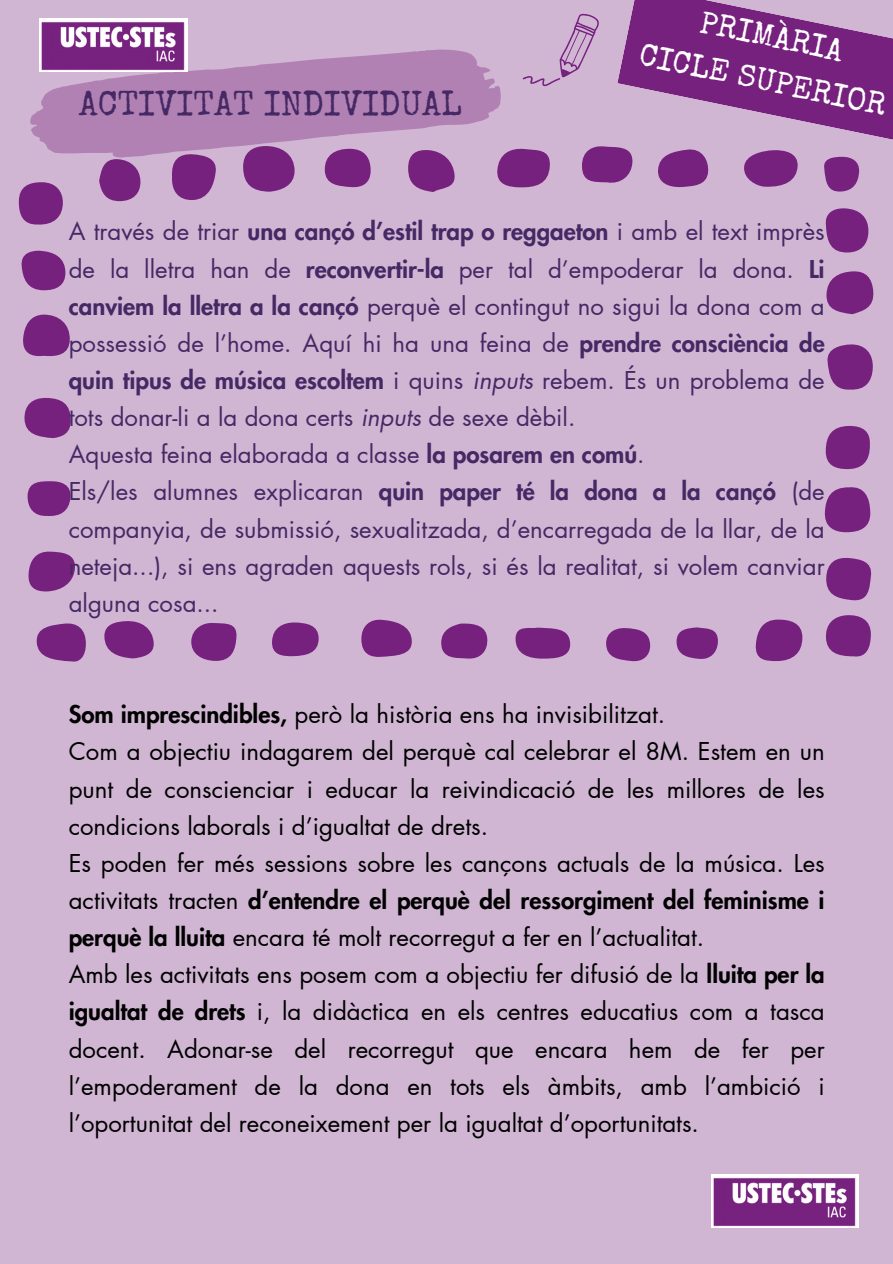
<style>
.page{position:relative;width:893px;height:1264px;background:#fff}
.page>*{position:absolute;margin:0;border:0;box-sizing:border-box;transform-origin:0 0}
.t1{font:34.5px "Special Elite";color:#452964}
.t2{font:31.5px/43.8px "Special Elite";color:#fff;text-align:center}
.t3{font:24px/37.2px "Futura LT Pro";color:#000;text-align:justify}
.t4{font:24px/37.2px "Futura LT Pro";color:#452964;text-align:justify}
.s1{font-weight:800}
.s2{font-style:italic}
</style>
<div class="page">
<div style="left:0;top:0;width:892px;height:1263px;background:#d1b6d4"></div>
<svg style="left:19px;top:146px;width:855px;height:516px"></svg>
<svg style="left:27px;top:44px;width:476px;height:121px;fill:#b181b4"></svg>
<img style="left:40px;top:18px;width:147px;height:53px">
<svg style="left:617px;top:0;width:275px;height:140px"></svg>
<svg style="left:522px;top:13px;width:77px;height:74px"></svg>
<img style="left:711px;top:1174px;width:147px;height:52px">
<p class="t1" style="left:79px;top:91px;width:384px">ACTIVITAT INDIVIDUAL</p>
<p class="t2" style="left:653px;top:-7px;width:252px;rotate:12deg">PRIMÀRIA<br>CICLE SUPERIOR</p>
<h1 class="t4" style="left:69px;top:214px;width:757px">A través de triar <span class="s1">una cançó d’estil trap o reggaeton</span> i amb el text imprès de la lletra han de <span class="s1">reconvertir-la</span> per tal d’empoderar la dona. <span class="s1">Li canviem la lletra a la cançó</span> perquè el contingut no sigui la dona com a possessió de l’home. Aquí hi ha una feina de <span class="s1">prendre consciència de quin tipus de música escoltem</span> i quins <span class="s2">inputs</span> rebem. És un problema de tots donar-li a la dona certs <span class="s2">inputs</span> de sexe dèbil.</h1>
<p class="t4" style="left:69px;top:437px;width:577px">Aquesta feina elaborada a classe <span class="s1">la posarem en comú</span>.</p>
<p class="t4" style="left:69px;top:474px;width:757px">Els/les alumnes explicaran <span class="s1">quin paper té la dona a la cançó</span> (de companyia, de submissió, sexualitzada, d’encarregada de la llar, de la neteja...), si ens agraden aquests rols, si és la realitat, si volem canviar alguna cosa...</p>
<p class="t3" style="left:69px;top:697px;width:598px"><span class="s1">Som imprescindibles,</span> però la història ens ha invisibilitzat.</p>
<h1 class="t3" style="left:69px;top:734px;width:757px">Com a objectiu indagarem del perquè cal celebrar el 8M. Estem en un punt de conscienciar i educar la reivindicació de les millores de les condicions laborals i d’igualtat de drets.</h1>
<p class="t3" style="left:69px;top:845px;width:757px">Es poden fer més sessions sobre les cançons actuals de la música. Les activitats tracten <span class="s1">d’entendre el perquè del ressorgiment del feminisme i perquè la lluita</span> encara té molt recorregut a fer en l’actualitat.</p>
<p class="t3" style="left:69px;top:956px;width:757px">Amb les activitats ens posem com a objectiu fer difusió de la <span class="s1">lluita per la igualtat de drets</span> i, la didàctica en els centres educatius com a tasca docent. Adonar-se del recorregut que encara hem de fer per l’empoderament de la dona en tots els àmbits, amb l’ambició i l’oportunitat del reconeixement per la igualtat d’oportunitats.</p>
</div>
